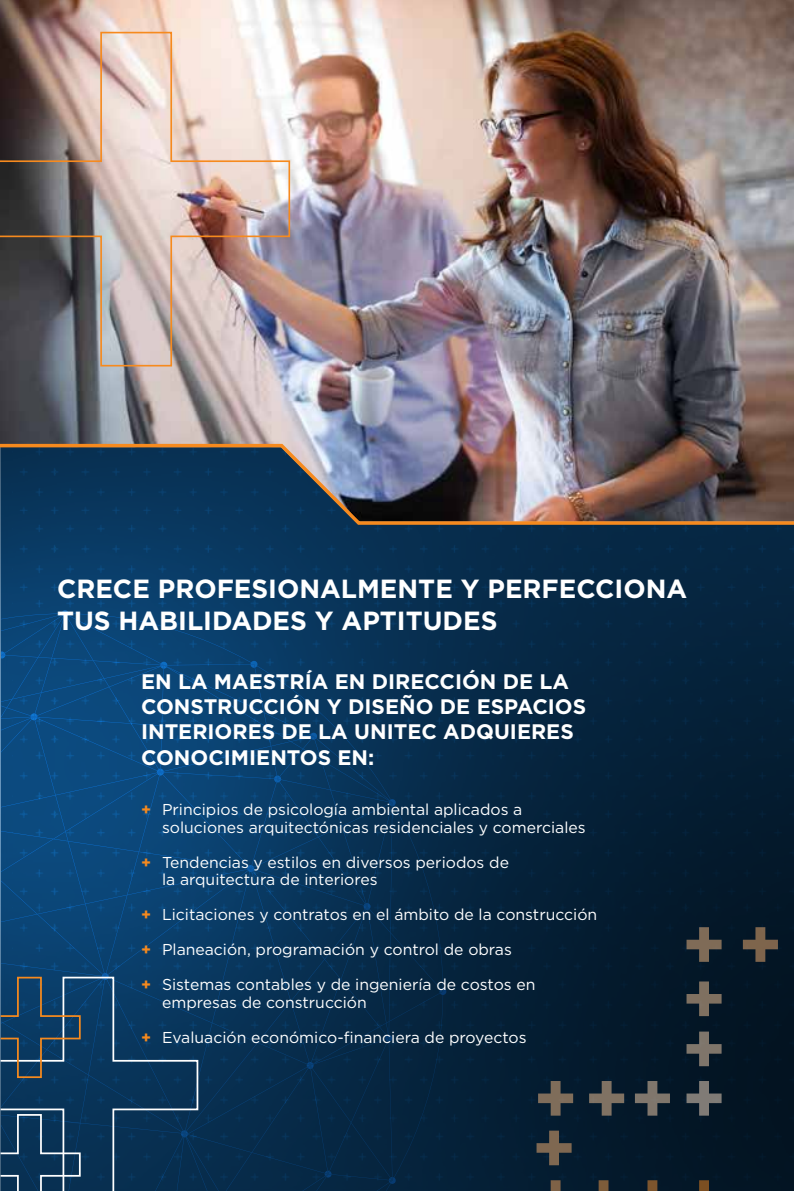
<style>
.page{position:relative;width:794px;height:1191px;background:#fff}
.page>*{position:absolute;margin:0;border:0;box-sizing:border-box;transform-origin:0 0}
.t1{font:700 26.25px/31.5px "Gotham";color:#fff}
.t2{font:700 21px/25.2px "Gotham";color:#fff}
.t3{font:15.75px/17.5px "Gotham";color:#fff}
.s1{font-weight:700;color:#f68a1e}
</style>
<div class="page">
<img style="left:12px;top:526px;width:782px;height:665px">
<svg style="left:443px;top:988px;width:3px;height:7px"></svg>
<svg style="left:392px;top:613px;width:51px;height:578px;background:#062946"></svg>
<svg style="left:69px;top:613px;width:323px;height:52px;background:#0a3e6a"></svg>
<svg style="left:1px;top:610px;width:68px;height:55px;background:#0b477b"></svg>
<svg style="left:1px;top:665px;width:391px;height:526px;background:#093a64"></svg>
<svg style="left:743px;top:927px;width:35px;height:34px"></svg>
<svg style="left:686px;top:927px;width:35px;height:34px"></svg>
<svg style="left:538px;top:1081px;width:35px;height:34px"></svg>
<svg style="left:686px;top:981px;width:35px;height:35px"></svg>
<svg style="left:686px;top:1031px;width:35px;height:35px"></svg>
<svg style="left:686px;top:1081px;width:35px;height:34px"></svg>
<svg style="left:635px;top:1081px;width:35px;height:34px"></svg>
<svg style="left:686px;top:1180px;width:35px;height:11px"></svg>
<svg style="left:635px;top:1180px;width:35px;height:11px"></svg>
<svg style="left:589px;top:1081px;width:35px;height:34px"></svg>
<svg style="left:586px;top:1180px;width:35px;height:11px"></svg>
<svg style="left:538px;top:1180px;width:35px;height:11px"></svg>
<svg style="left:536px;top:1130px;width:35px;height:35px"></svg>
<img style="left:0;top:0;width:794px;height:442px">
<img style="left:0;top:442px;width:794px;height:84px">
<svg style="left:109px;top:975px;width:90px;height:216px;background:#113b5f"></svg>
<svg style="left:0;top:947px;width:109px;height:244px;background:#184265"></svg>
<img style="left:0;top:31px;width:291px;height:336px">
<h1 class="t1" style="left:57px;top:573px;width:632px">CRECE PROFESIONALMENTE Y PERFECCIONA<br>TUS HABILIDADES Y APTITUDES</h1>
<h2 class="t2" style="left:141px;top:669px;width:446px">EN LA MAESTRÍA EN DIRECCIÓN DE LA<br>CONSTRUCCIÓN Y DISEÑO DE ESPACIOS<br>INTERIORES DE LA UNITEC ADQUIERES<br>CONOCIMIENTOS EN:</h2>
<p class="t3" style="left:162px;top:800px;width:425px;text-indent:-21px"><span class="s1">+</span> Principios de psicología ambiental aplicados a soluciones arquitectónicas residenciales y comerciales</p>
<p class="t3" style="left:162px;top:853px;width:348px;text-indent:-21px"><span class="s1">+</span> Tendencias y estilos en diversos periodos de la arquitectura de interiores</p>
<p class="t3" style="left:141px;top:905px;width:458px"><span class="s1">+</span> Licitaciones y contratos en el ámbito de la construcción</p>
<p class="t3" style="left:141px;top:940px;width:372px"><span class="s1">+</span> Planeación, programación y control de obras</p>
<p class="t3" style="left:162px;top:975px;width:375px;text-indent:-21px"><span class="s1">+</span> Sistemas contables y de ingeniería de costos en empresas de construcción</p>
<p class="t3" style="left:141px;top:1028px;width:387px"><span class="s1">+</span> Evaluación económico-financiera de proyectos</p>
</div>
